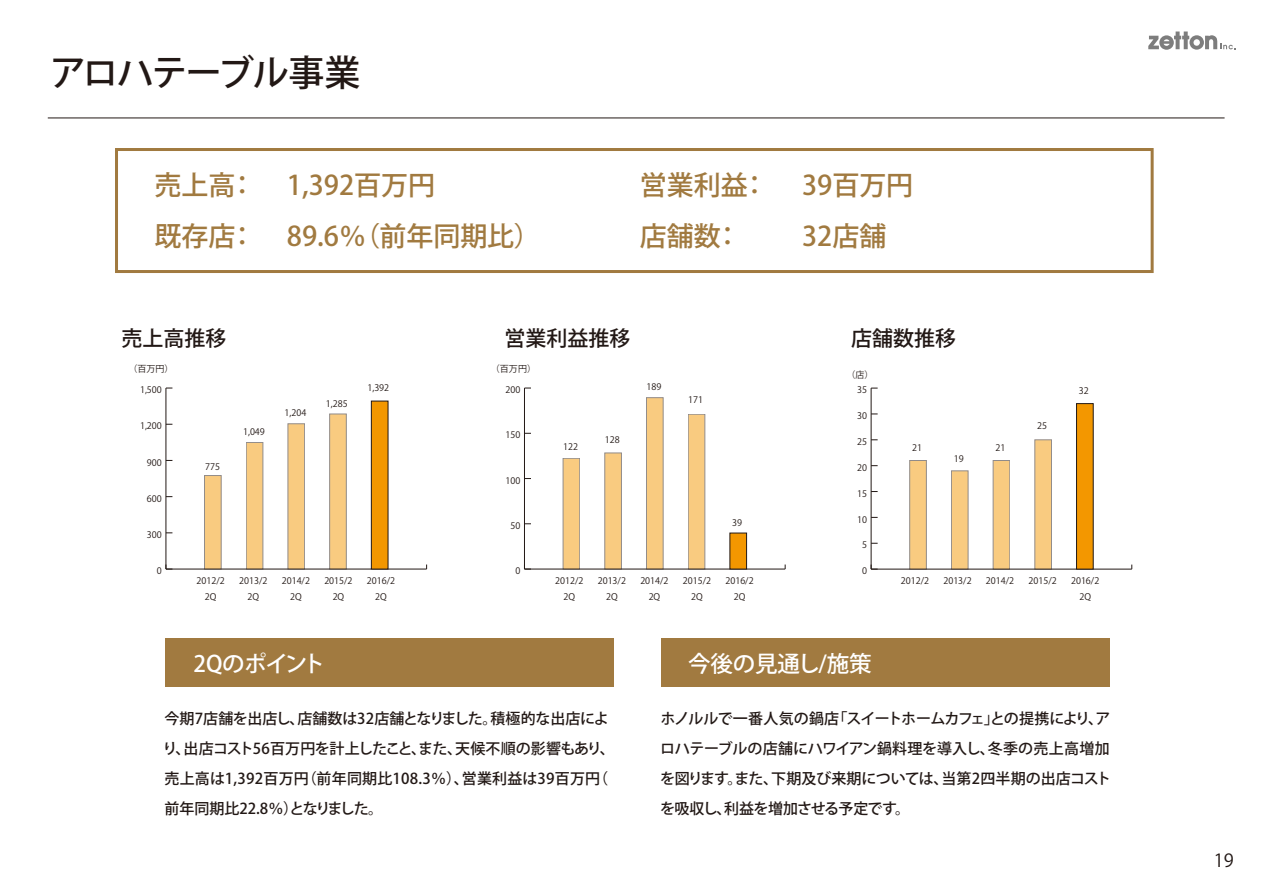
<style>
.page{position:relative;width:1263px;height:893px;background:#fff}
.page>*{position:absolute;margin:0;border:0;box-sizing:border-box;transform-origin:0 0}
.t1{font:500 36px "Koz Go Pro";letter-spacing:-.04em;color:#221815}
.t2{font:500 27px "Koz Go Pro";color:#a17a40}
.t3{font:500 22.5px "Koz Go Pro";letter-spacing:-.01em;color:#fff}
.t4{font:500 22.5px "Koz Go Pro";letter-spacing:-.04em;color:#fff}
.t5{font:500 21px "Koz Go Pro";color:#221815}
.t6{font:18px "Koz Go Pro";color:#221815}
.t7{font:500 15px/30px "Koz Go Pro";color:#221815}
.t8{font:9px/15.8px "Koz Go Pr 6 N";color:#221815;text-align:center}
</style>
<div class="page">
<div style="left:661px;top:638px;width:449px;height:49px;background:#a17a40"></div>
<div style="left:165px;top:638px;width:448px;height:49px;background:#a17a40"></div>
<div style="left:115px;top:148px;width:1039px;height:125px;background:#fff;border:3px solid #a17a40"></div>
<svg style="left:1148px;top:32px;width:88px;height:18px"></svg>
<hr style="left:48px;top:118px;width:1176px;height:1px;background:#221815">
<hr style="left:166px;top:569px;width:261px;height:1px;background:#221815">
<hr style="left:166px;top:388px;width:1px;height:181px;background:#221815">
<svg style="left:166px;top:564px;width:6px;height:6px"></svg>
<div style="left:371px;top:401px;width:17px;height:168px;background:#f39700;border:1px solid #221815"></div>
<div style="left:329px;top:414px;width:17px;height:155px;background:linear-gradient(to bottom,#f9cb80,#f9cb80)"></div>
<div style="left:288px;top:424px;width:17px;height:145px;background:#f9cb80"></div>
<div style="left:246px;top:442px;width:17px;height:127px;background:#f9cb80"></div>
<div style="left:204px;top:475px;width:17px;height:94px;background:#f9cb80"></div>
<hr style="left:524px;top:569px;width:261px;height:1px;background:#221815">
<hr style="left:524px;top:388px;width:1px;height:181px;background:#221815">
<svg style="left:524px;top:568px;width:7px;height:2px"></svg>
<div style="left:730px;top:533px;width:17px;height:36px;background:#f39700;border:1px solid #221815"></div>
<div style="left:688px;top:414px;width:17px;height:155px;background:#f9cb80"></div>
<div style="left:646px;top:397px;width:17px;height:172px;background:#f9cb80"></div>
<div style="left:605px;top:453px;width:17px;height:116px;background:#f9cb80"></div>
<div style="left:563px;top:458px;width:17px;height:111px;background:#f9cb80"></div>
<hr style="left:871px;top:569px;width:261px;height:1px;background:#221815">
<hr style="left:871px;top:388px;width:1px;height:181px;background:#221815">
<svg style="left:871px;top:565px;width:7px;height:5px"></svg>
<div style="left:1076px;top:403px;width:17px;height:166px;background:#f39700;border:1px solid #221815"></div>
<div style="left:1035px;top:440px;width:17px;height:129px;background:#f9cb80"></div>
<div style="left:993px;top:460px;width:17px;height:109px;background:#f9cb80"></div>
<div style="left:951px;top:471px;width:17px;height:98px;background:#f9cb80"></div>
<div style="left:909px;top:460px;width:17px;height:109px;background:linear-gradient(to bottom,#f9cb80,#f9cb80)"></div>
<h1 class="t1" style="left:50px;top:50px;width:312px">アロハテーブル事業</h1>
<h2 class="t2" style="left:154px;top:168px;width:103px">売上高：</h2>
<h2 class="t2" style="left:640px;top:168px;width:130px">営業利益：</h2>
<h2 class="t2" style="left:154px;top:219px;width:103px">既存店：</h2>
<h2 class="t2" style="left:640px;top:219px;width:103px">店舗数：</h2>
<h2 class="t2" style="left:287px;top:168px;width:150px">1,392百万円</h2>
<h2 class="t2" style="left:802px;top:168px;width:113px">39百万円</h2>
<h2 class="t2" style="left:287px;top:219px;width:255px">89.6％（前年同期比）</h2>
<h2 class="t2" style="left:802px;top:219px;width:86px">32店舗</h2>
<h3 class="t5" style="left:121px;top:325px;width:106px">売上高推移</h3>
<h3 class="t5" style="left:504px;top:325px;width:127px">営業利益推移</h3>
<h3 class="t5" style="left:851px;top:325px;width:106px">店舗数推移</h3>
<p class="t8" style="left:129px;top:361px;width:46px">（百万円）</p>
<p class="t8" style="left:491px;top:361px;width:46px">（百万円）</p>
<p class="t8" style="left:847px;top:367px;width:28px">（店）</p>
<p class="t8" style="left:140px;top:382px;width:23px">1,500</p>
<p class="t8" style="left:284px;top:405px;width:23px">1,204</p>
<p class="t8" style="left:326px;top:396px;width:23px">1,285</p>
<p class="t8" style="left:367px;top:380px;width:23px">1,392</p>
<p class="t8" style="left:505px;top:382px;width:16px">200</p>
<p class="t8" style="left:646px;top:379px;width:16px">189</p>
<p class="t8" style="left:688px;top:392px;width:16px">171</p>
<p class="t8" style="left:857px;top:382px;width:11px">35</p>
<p class="t8" style="left:857px;top:408px;width:11px">30</p>
<p class="t8" style="left:1079px;top:383px;width:11px">32</p>
<p class="t8" style="left:140px;top:418px;width:23px">1,200</p>
<p class="t8" style="left:243px;top:424px;width:23px">1,049</p>
<p class="t8" style="left:505px;top:427px;width:16px">150</p>
<p class="t8" style="left:563px;top:439px;width:16px">122</p>
<p class="t8" style="left:605px;top:432px;width:16px">128</p>
<p class="t8" style="left:857px;top:434px;width:11px">25</p>
<p class="t8" style="left:912px;top:440px;width:11px">21</p>
<p class="t8" style="left:995px;top:440px;width:11px">21</p>
<p class="t8" style="left:1037px;top:418px;width:11px">25</p>
<p class="t8" style="left:147px;top:455px;width:16px">900</p>
<p class="t8" style="left:205px;top:459px;width:16px">775</p>
<p class="t8" style="left:857px;top:460px;width:11px">20</p>
<p class="t8" style="left:954px;top:451px;width:11px">19</p>
<p class="t8" style="left:505px;top:473px;width:16px">100</p>
<p class="t8" style="left:147px;top:491px;width:16px">600</p>
<p class="t8" style="left:857px;top:486px;width:11px">15</p>
<p class="t8" style="left:147px;top:527px;width:16px">300</p>
<p class="t8" style="left:510px;top:518px;width:11px">50</p>
<p class="t8" style="left:732px;top:515px;width:11px">39</p>
<p class="t8" style="left:857px;top:512px;width:11px">10</p>
<p class="t8" style="left:862px;top:537px;width:6px">5</p>
<p class="t8" style="left:157px;top:563px;width:6px">0</p>
<p class="t8" style="left:515px;top:563px;width:6px">0</p>
<p class="t8" style="left:862px;top:563px;width:6px">0</p>
<p class="t8" style="left:197px;top:573px;width:30px">2012/2<br>2Q</p>
<p class="t8" style="left:239px;top:573px;width:30px">2013/2<br>2Q</p>
<p class="t8" style="left:282px;top:573px;width:30px">2014/2<br>2Q</p>
<p class="t8" style="left:324px;top:573px;width:30px">2015/2<br>2Q</p>
<p class="t8" style="left:367px;top:573px;width:30px">2016/2<br>2Q</p>
<p class="t8" style="left:555px;top:573px;width:30px">2012/2<br>2Q</p>
<p class="t8" style="left:598px;top:573px;width:30px">2013/2<br>2Q</p>
<p class="t8" style="left:640px;top:573px;width:30px">2014/2<br>2Q</p>
<p class="t8" style="left:683px;top:573px;width:30px">2015/2<br>2Q</p>
<p class="t8" style="left:725px;top:573px;width:30px">2016/2<br>2Q</p>
<p class="t8" style="left:901px;top:573px;width:30px">2012/2</p>
<p class="t8" style="left:943px;top:573px;width:30px">2013/2</p>
<p class="t8" style="left:986px;top:573px;width:30px">2014/2</p>
<p class="t8" style="left:1028px;top:573px;width:30px">2015/2</p>
<p class="t8" style="left:1071px;top:573px;width:30px">2016/2<br>2Q</p>
<h3 class="t4" style="left:193px;top:649px;width:133px">2Qのポイント</h3>
<p class="t7" style="left:163px;top:705px;width:454px">今期7店舗を出店し、店舗数は32店舗となりました。積極的な出店により、出店コスト56百万円を計上したこと、また、天候不順の影響もあり、売上高は1,392百万円（前年同期比108.3％）、営業利益は39百万円（前年同期比22.8％）となりました。</p>
<h3 class="t3" style="left:688px;top:649px;width:185px">今後の見通し/施策</h3>
<p class="t7" style="left:660px;top:705px;width:452px;text-align:justify">ホノルルで一番人気の鍋店「スイートホームカフェ」との提携により、アロハテーブルの店舗にハワイアン鍋料理を導入し、冬季の売上高増加を図ります。また、下期及び来期については、当第2四半期の出店コストを吸収し、利益を増加させる予定です。</p>
<p class="t6" style="left:1214px;top:848px;width:21px">19</p>
</div>
